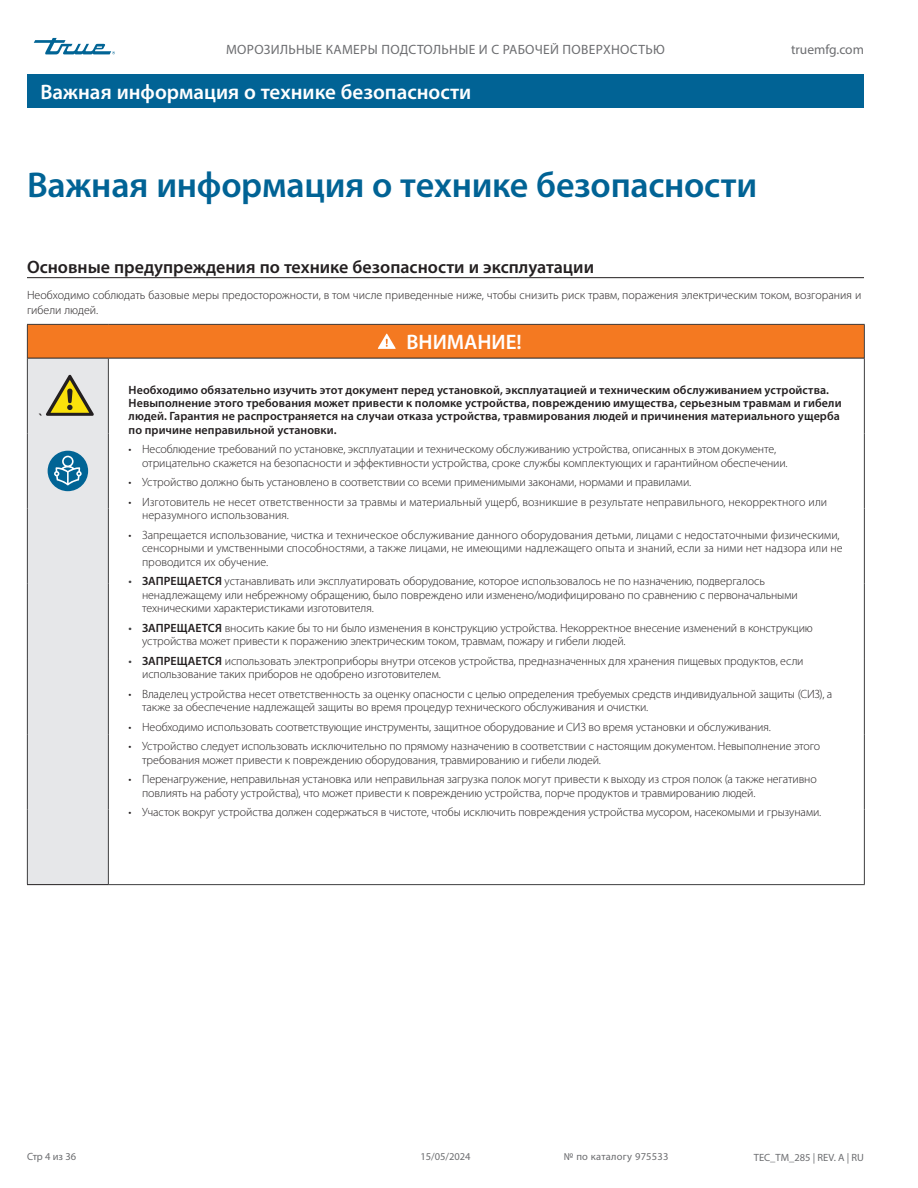
<style>
.page{position:relative;width:918px;height:1188px;background:#fff}
.page>*{position:absolute;margin:0;border:0;box-sizing:border-box;transform-origin:0 0}
.Table_text{font:600 36px "Myriad Pro";letter-spacing:-.005em;color:#016395}
.Title_bar_Page_header{font:600 21px "Myriad Pro";color:#fff}
.Tables_title_bar{font:600 21px "Myriad Pro";color:#fff}
.Subhead_underscore_H1{font:600 18px "Myriad Pro";color:#231f20}
.t1{font:13.5px "Myriad Pro";letter-spacing:.025em;color:#6c6d70}
.t2{font:13.5px "Myriad Pro";color:#6c6d70}
.True_Locations_BOLD{font:600 13.5px "Myriad Pro";color:#231f20}
.Body_Text_light_Normal{font:300 12px/13.2px "Myriad Pro";letter-spacing:-.005em;color:#231f20}
.Table_text_BOLD{font:600 12px/13.2px "Myriad Pro";letter-spacing:.005em;color:#231f20}
.t3{font:10.5px "Myriad Pro";color:#6c6d70}
.t4{font:10.5px "Myriad Pro";letter-spacing:.025em;color:#6c6d70}
.s1{font-weight:400;color:#3e3e3f}
.s2{font-weight:600}
</style>
<div class="page">
<svg style="left:34px;top:38px;width:81px;height:16px"></svg>
<div style="left:27px;top:74px;width:837px;height:34px;background:#016395"></div>
<div style="left:27px;top:324px;width:837px;height:34px;background:#f47921"></div>
<hr style="left:27px;top:324px;width:81px;height:1px;background:#3e3e3f">
<hr style="left:27px;top:325px;width:1px;height:33px;background:#3e3e3f">
<hr style="left:108px;top:324px;width:757px;height:1px;background:#3e3e3f">
<hr style="left:864px;top:325px;width:1px;height:33px;background:#3e3e3f">
<hr style="left:108px;top:358px;width:1px;height:75px;background:#3e3e3f">
<hr style="left:864px;top:358px;width:1px;height:75px;background:#3e3e3f">
<hr style="left:108px;top:433px;width:1px;height:76px;background:#3e3e3f">
<hr style="left:864px;top:433px;width:1px;height:76px;background:#3e3e3f">
<hr style="left:108px;top:509px;width:1px;height:75px;background:#3e3e3f">
<hr style="left:864px;top:509px;width:1px;height:75px;background:#3e3e3f">
<hr style="left:108px;top:584px;width:1px;height:75px;background:#3e3e3f">
<hr style="left:864px;top:584px;width:1px;height:75px;background:#3e3e3f">
<hr style="left:108px;top:659px;width:1px;height:75px;background:#3e3e3f">
<hr style="left:864px;top:659px;width:1px;height:75px;background:#3e3e3f">
<hr style="left:108px;top:734px;width:1px;height:75px;background:#3e3e3f">
<hr style="left:864px;top:734px;width:1px;height:75px;background:#3e3e3f">
<hr style="left:108px;top:809px;width:1px;height:75px;background:#3e3e3f">
<hr style="left:864px;top:809px;width:1px;height:75px;background:#3e3e3f">
<hr style="left:108px;top:884px;width:757px;height:1px;background:#3e3e3f">
<hr style="left:108px;top:358px;width:756px;height:1px;background:#231f20">
<svg style="left:378px;top:334px;width:18px;height:15px"></svg>
<svg style="left:27px;top:358px;width:81px;height:527px;background:#dbdedf"></svg>
<hr style="left:27px;top:277px;width:837px;height:1px;background:#231f20">
<p class="t1" style="left:226px;top:42px;width:440px">МОРОЗИЛЬНЫЕ КАМЕРЫ ПОДСТОЛЬНЫЕ И С РАБОЧЕЙ ПОВЕРХНОСТЬЮ</p>
<p class="t2" style="left:791px;top:42px;width:74px">truemfg.com</p>
<p class="Title_bar_Page_header" style="left:40px;top:79px;width:432px">Важная информация о технике безопасности</p>
<p class="Table_text" style="left:27px;top:162px;width:732px">Важная информация о технике безопасности</p>
<p class="Subhead_underscore_H1" style="left:27px;top:255px;width:569px">Основные предупреждения по технике безопасности и эксплуатации</p>
<p class="Body_Text_light_Normal" style="left:27px;top:288px;width:836px;line-height:14.4px">Необходимо соблюдать базовые меры предосторожности, в том числе приведенные ниже, чтобы снизить риск травм, поражения электрическим током, возгорания и гибели людей.</p>
<p class="True_Locations_BOLD" style="left:39px;top:410px;width:6px">`</p>
<p class="Tables_title_bar" style="left:406px;top:329px;width:117px">ВНИМАНИЕ!</p>
<p class="Table_text_BOLD" style="left:129px;top:383px;width:715px">Необходимо обязательно изучить этот документ перед установкой, эксплуатацией и техническим обслуживанием устройства.<br>Невыполнение этого требования может привести к поломке устройства, повреждению имущества, серьезным травмам и гибели людей. Гарантия не распространяется на случаи отказа устройства, травмирования людей и причинения материального ущерба по причине неправильной установки.</p>
<p class="Body_Text_light_Normal" style="left:142px;top:443px;width:647px;text-indent:-14px">• Несоблюдение требований по установке, эксплуатации и техническому обслуживанию устройства, описанных в этом документе, отрицательно скажется на безопасности и эффективности устройства, сроке службы комплектующих и гарантийном обеспечении.</p>
<p class="Body_Text_light_Normal" style="left:129px;top:476px;width:564px">• Устройство должно быть установлено в соответствии со всеми применимыми законами, нормами и правилами.</p>
<p class="Body_Text_light_Normal" style="left:142px;top:496px;width:687px;text-indent:-14px">• Изготовитель не несет ответственности за травмы и материальный ущерб, возникшие в результате неправильного, некорректного или неразумного использования.</p>
<p class="Body_Text_light_Normal" style="left:142px;top:529px;width:702px;text-indent:-14px">• Запрещается использование, чистка и техническое обслуживание данного оборудования детьми, лицами с недостаточными физическими, сенсорными и умственными способностями, а также лицами, не имеющими надлежащего опыта и знаний, если за ними нет надзора или не проводится их обучение.</p>
<p class="Body_Text_light_Normal" style="left:142px;top:575px;width:657px;text-indent:-14px"><span class="s1">•</span> <span class="s2">ЗАПРЕЩАЕТСЯ</span> устанавливать или эксплуатировать оборудование, которое использовалось не по назначению, подвергалось ненадлежащему или небрежному обращению, было повреждено или изменено/модифицировано по сравнению с первоначальными техническими характеристиками изготовителя.</p>
<p class="Body_Text_light_Normal" style="left:142px;top:621px;width:672px;text-indent:-14px"><span class="s1">•</span> <span class="s2">ЗАПРЕЩАЕТСЯ</span> вносить какие бы то ни было изменения в конструкцию устройства. Некорректное внесение изменений в конструкцию устройства может привести к поражению электрическим током, травмам, пожару и гибели людей.</p>
<p class="Body_Text_light_Normal" style="left:142px;top:654px;width:663px;text-indent:-14px"><span class="s1">•</span> <span class="s2">ЗАПРЕЩАЕТСЯ</span> использовать электроприборы внутри отсеков устройства, предназначенных для хранения пищевых продуктов, если использование таких приборов не одобрено изготовителем.</p>
<p class="Body_Text_light_Normal" style="left:142px;top:687px;width:692px;text-indent:-14px">• Владелец устройства несет ответственность за оценку опасности с целью определения требуемых средств индивидуальной защиты (СИЗ), а также за обеспечение надлежащей защиты во время процедур технического обслуживания и очистки.</p>
<p class="Body_Text_light_Normal" style="left:129px;top:720px;width:644px">• Необходимо использовать соответствующие инструменты, защитное оборудование и СИЗ во время установки и обслуживания.</p>
<p class="Body_Text_light_Normal" style="left:142px;top:740px;width:680px;text-indent:-14px">• Устройство следует использовать исключительно по прямому назначению в соответствии с настоящим документом. Невыполнение этого требования может привести к повреждению оборудования, травмированию и гибели людей.</p>
<p class="Body_Text_light_Normal" style="left:142px;top:773px;width:676px;text-indent:-14px">• Перенагружение, неправильная установка или неправильная загрузка полок могут привести к выходу из строя полок (а также негативно повлиять на работу устройства), что может привести к повреждению устройства, порче продуктов и травмированию людей.</p>
<p class="Body_Text_light_Normal" style="left:129px;top:806px;width:694px">• Участок вокруг устройства должен содержаться в чистоте, чтобы исключить повреждения устройства мусором, насекомыми и грызунами.</p>
<p class="t3" style="left:27px;top:1150px;width:51px">Стр 4 из 36</p>
<p class="t3" style="left:420px;top:1150px;width:52px">15/05/2024</p>
<p class="t4" style="left:564px;top:1150px;width:106px">№ по каталогу 975533</p>
<p class="t3" style="left:754px;top:1151px;width:112px">TEC_TM_285 | REV. A | RU</p>
</div>
